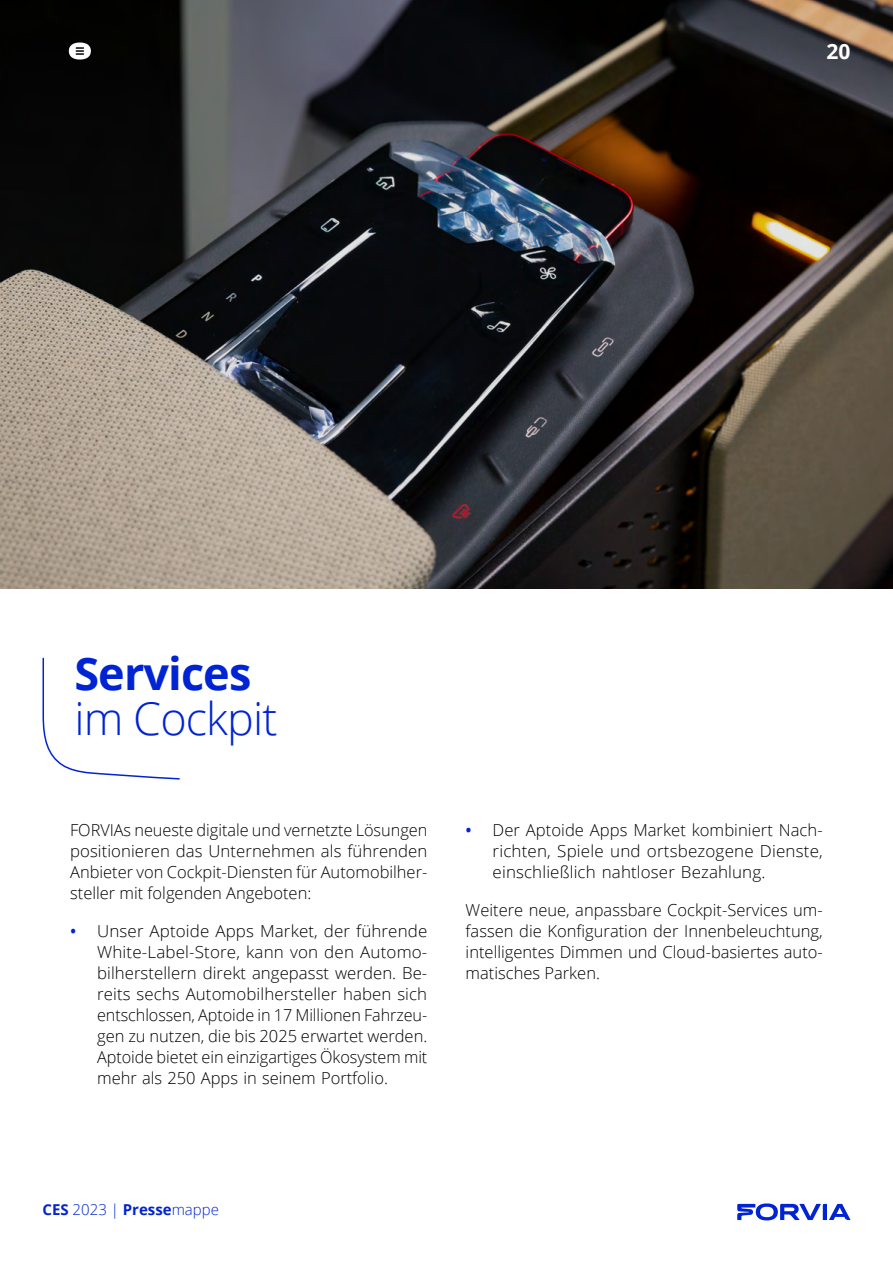
<style>
.page{position:relative;width:893px;height:1263px;background:#fff}
.page>*{position:absolute;margin:0;border:0;box-sizing:border-box;transform-origin:0 0}
.t1{font:300 45px "Open Sans";letter-spacing:-.02em;color:#0024d3}
.t2{font:700 45px "Open Sans";letter-spacing:-.02em;color:#0024d3}
.t3{font:700 21px "Open Sans";color:#fff}
.t4{font:300 16.5px/21px "Open Sans";color:#000;text-align:justify}
.t5{font:300 15px "Open Sans";color:#0024d3}
.s1{font-weight:600;color:#0024d3}
.s2{font-weight:700}
</style>
<div class="page">
<svg style="left:42px;top:657px;width:138px;height:123px"></svg>
<svg style="left:0;top:0;width:893px;height:589px;background:#433f3c"></svg>
<svg style="left:737px;top:1203px;width:113px;height:17px"></svg>
<svg style="left:69px;top:43px;width:22px;height:17px"></svg>
<p class="t3" style="left:826px;top:36px;width:25px">20</p>
<h1 class="t2" style="left:74px;top:642px;width:178px">Services</h1>
<h1 class="t1" style="left:74px;top:688px;width:204px">im Cockpit</h1>
<p class="t4" style="left:70px;top:819px;width:359px">FORVIAs neueste digitale und vernetzte Lösungen positionieren das Unternehmen als führenden Anbieter von Cockpit-Diensten für Automobilher&shy;steller mit folgenden Angeboten:</p>
<p class="t4" style="left:97px;top:920px;width:332px;text-indent:-27px"><span class="s1">•</span> Unser Aptoide Apps Market, der führende White-Label-Store, kann von den Automo&shy;bilherstellern direkt angepasst werden. Be&shy;reits sechs Automobilhersteller haben sich entschlossen, Aptoide in 17 Millionen Fahrzeu&shy;gen zu nutzen, die bis 2025 erwartet werden.<br>Aptoide bietet ein einzigartiges Ökosystem mit mehr als 250 Apps in seinem Portfolio.</p>
<p class="t4" style="left:493px;top:819px;width:332px;text-indent:-27px"><span class="s1">•</span> Der Aptoide Apps Market kombiniert Nach&shy;richten, Spiele und ortsbezogene Dienste, einschließlich nahtloser Bezahlung.</p>
<p class="t4" style="left:466px;top:899px;width:359px">Weitere neue, anpassbare Cockpit-Services um&shy;fassen die Konfiguration der Innenbeleuchtung, intelligentes Dimmen und Cloud-basiertes auto&shy;matisches Parken.</p>
<p class="t5" style="left:43px;top:1199px;width:178px"><span class="s2">CES</span> 2023 | <span class="s2">Presse</span>mappe</p>
</div>
